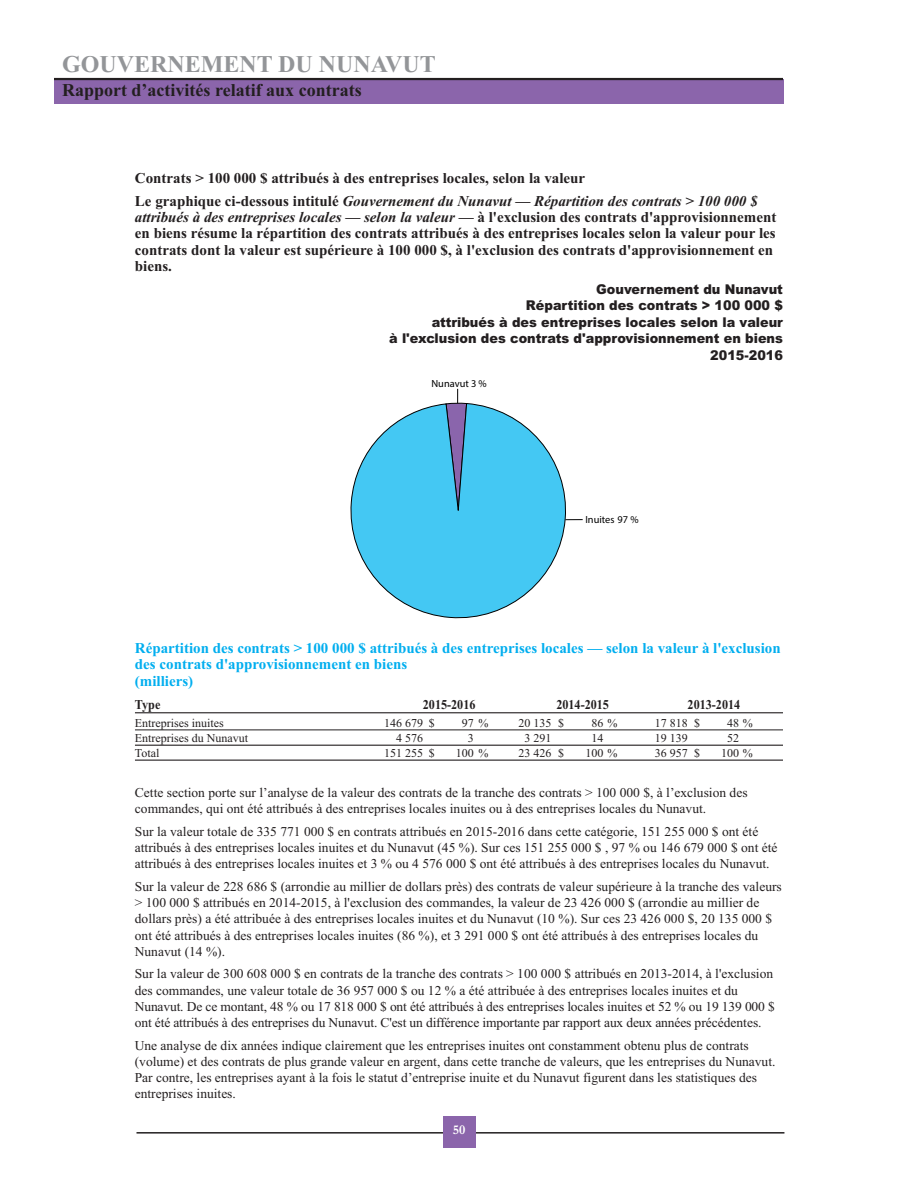
<style>
.page{position:relative;width:918px;height:1188px;background:#fff}
.page>*{position:absolute;margin:0;border:0;box-sizing:border-box;transform-origin:0 0}
.t1{font:700 24px "Times New Roman";color:#939598}
.t2{font:700 18px "Times New Roman";color:#231f20}
.t3{font:700 15px/16.2px "Times New Roman";color:#231f20}
.t4{font:700 15px/16.2px "Times New Roman";color:#00aeef}
.t5{font:13.5px/16.2px "Times New Roman";color:#231f20}
.t6{font:900 13.5px/16.5px "Arial";color:#231f20;text-align:right;scale:.95 1}
.t7{font:700 13.5px "Times New Roman";color:#231f20;scale:.9 1}
.t8{font:700 13.5px "Garamond";color:#fff}
.t9{font:12px "Times New Roman";color:#231f20}
.t10{font:10.35px "Myriad Pro";color:#000}
.s1{font-style:italic}
</style>
<div class="page">
<div style="left:54px;top:79px;width:729px;height:25px;background:#8b65ab"></div>
<hr style="left:54px;top:78px;width:729px;height:2px;background:#231f20">
<hr style="left:136px;top:1132px;width:648px;height:2px;background:#231f20">
<div style="left:443px;top:1116px;width:33px;height:31px;background:#8b65ab"></div>
<hr style="left:135px;top:712px;width:648px;height:1px;background:#231f20">
<hr style="left:135px;top:730px;width:648px;height:1px;background:#231f20">
<hr style="left:135px;top:745px;width:648px;height:1px;background:#231f20">
<hr style="left:135px;top:760px;width:648px;height:1px;background:#231f20">
<svg style="left:350px;top:403px;width:220px;height:216px"></svg>
<svg style="left:565px;top:519px;width:18px;height:1px"></svg>
<svg style="left:445px;top:389px;width:22px;height:122px;background:#6a95c1"></svg>
<h1 class="t1" style="left:62px;top:49px;width:375px">GOUVERNEMENT DU NUNAVUT</h1>
<h2 class="t2" style="left:62px;top:79px;width:301px">Rapport d’activités relatif aux contrats</h2>
<p class="t3" style="left:135px;top:167px;width:624px;line-height:22.6px">Contrats &gt; 100 000 $ attribués à des entreprises locales, selon la valeur<br>Le graphique ci-dessous intitulé <span class="s1">Gouvernement du Nunavut — Répartition des contrats &gt; 100 000 $</span></p>
<p class="t3" style="left:135px;top:209px;width:643px"><span class="s1">attribués à des entreprises locales — selon la valeur</span> — à l'exclusion des contrats d'approvisionnement en biens résume la répartition des contrats attribués à des entreprises locales selon la valeur pour les contrats dont la valeur est supérieure à 100 000 $, à l'exclusion des contrats d'approvisionnement en biens.</p>
<p class="t6" style="left:389px;top:281px;width:416px">Gouvernement du Nunavut<br>Répartition des contrats &gt; 100 000 $<br>attribués à des entreprises locales selon la valeur<br>à l'exclusion des contrats d'approvisionnement en biens 2015-2016</p>
<p class="t10" style="left:432px;top:379px;width:57px">Nunavut 3 %</p>
<p class="t10" style="left:586px;top:516px;width:55px">Inuites 97 %</p>
<p class="t4" style="left:135px;top:640px;width:647px">Répartition des contrats &gt; 100 000 $ attribués à des entreprises locales — selon la valeur à l'exclusion des contrats d'approvisionnement en biens<br>(milliers)</p>
<p class="t7" style="left:135px;top:696px;width:30px">Type</p>
<p class="t7" style="left:423px;top:696px;width:60px">2015-2016</p>
<p class="t7" style="left:556px;top:696px;width:60px">2014-2015</p>
<p class="t7" style="left:688px;top:696px;width:60px">2013-2014</p>
<p class="t9" style="left:135px;top:716px;width:90px">Entreprises inuites</p>
<p class="t9" style="left:384px;top:716px;width:52px">146 679 $</p>
<p class="t9" style="left:462px;top:716px;width:28px">97 %</p>
<p class="t9" style="left:519px;top:716px;width:47px">20 135 $</p>
<p class="t9" style="left:592px;top:716px;width:28px">86 %</p>
<p class="t9" style="left:655px;top:716px;width:47px">17 818 $</p>
<p class="t9" style="left:727px;top:716px;width:27px">48 %</p>
<p class="t9" style="left:135px;top:731px;width:115px">Entreprises du Nunavut</p>
<p class="t9" style="left:396px;top:731px;width:28px">4 576</p>
<p class="t9" style="left:468px;top:731px;width:7px">3</p>
<p class="t9" style="left:525px;top:731px;width:28px">3 291</p>
<p class="t9" style="left:592px;top:731px;width:13px">14</p>
<p class="t9" style="left:655px;top:731px;width:34px">19 139</p>
<p class="t9" style="left:727px;top:731px;width:13px">52</p>
<p class="t9" style="left:135px;top:746px;width:26px">Total</p>
<p class="t9" style="left:384px;top:746px;width:52px">151 255 $</p>
<p class="t9" style="left:456px;top:746px;width:34px">100 %</p>
<p class="t9" style="left:519px;top:746px;width:47px">23 426 $</p>
<p class="t9" style="left:586px;top:746px;width:34px">100 %</p>
<p class="t9" style="left:655px;top:746px;width:47px">36 957 $</p>
<p class="t9" style="left:721px;top:746px;width:33px">100 %</p>
<p class="t5" style="left:135px;top:784px;width:614px">Cette section porte sur l’analyse de la valeur des contrats de la tranche des contrats &gt; 100 000 $, à l’exclusion des commandes, qui ont été attribués à des entreprises locales inuites ou à des entreprises locales du Nunavut.</p>
<p class="t5" style="left:135px;top:823px;width:644px">Sur la valeur totale de 335 771 000 $ en contrats attribués en 2015-2016 dans cette catégorie, 151 255 000 $ ont été attribués à des entreprises locales inuites et du Nunavut (45 %). Sur ces 151 255 000 $ , 97 % ou 146 679 000 $ ont été attribués à des entreprises locales inuites et 3 % ou 4 576 000 $ ont été attribués à des entreprises locales du Nunavut.</p>
<p class="t5" style="left:135px;top:878px;width:649px">Sur la valeur de 228 686 $ (arrondie au millier de dollars près) des contrats de valeur supérieure à la tranche des valeurs &gt; 100 000 $ attribués en 2014-2015, à l'exclusion des commandes, la valeur de 23 426 000 $ (arrondie au millier de dollars près) a été attribuée à des entreprises locales inuites et du Nunavut (10 %). Sur ces 23 426 000 $, 20 135 000 $ ont été attribués à des entreprises locales inuites (86 %), et 3 291 000 $ ont été attribués à des entreprises locales du Nunavut (14 %).</p>
<p class="t5" style="left:135px;top:966px;width:642px">Sur la valeur de 300 608 000 $ en contrats de la tranche des contrats &gt; 100 000 $ attribués en 2013-2014, à l'exclusion des commandes, une valeur totale de 36 957 000 $ ou 12 % a été attribuée à des entreprises locales inuites et du Nunavut. De ce montant, 48 % ou 17 818 000 $ ont été attribués à des entreprises locales inuites et 52 % ou 19 139 000 $ ont été attribués à des entreprises du Nunavut. C'est un différence importante par rapport aux deux années précédentes.</p>
<p class="t5" style="left:135px;top:1037px;width:642px">Une analyse de dix années indique clairement que les entreprises inuites ont constamment obtenu plus de contrats (volume) et des contrats de plus grande valeur en argent, dans cette tranche de valeurs, que les entreprises du Nunavut.<br>Par contre, les entreprises ayant à la fois le statut d’entreprise inuite et du Nunavut figurent dans les statistiques des entreprises inuites.</p>
<p class="t8" style="left:453px;top:1122px;width:14px">50</p>
</div>
